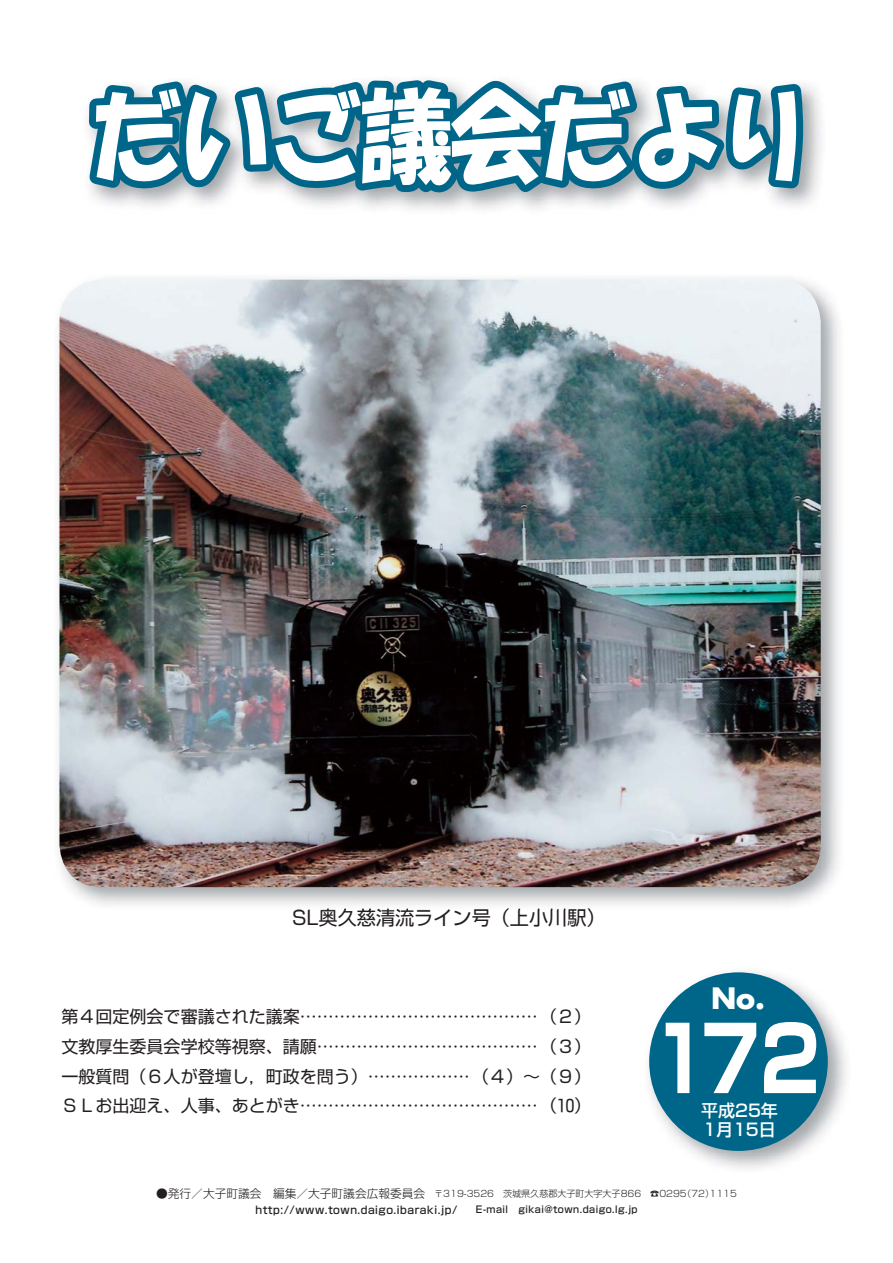
<style>
.page{position:relative;width:893px;height:1263px;background:#fff}
.page>*{position:absolute;margin:0;border:0;box-sizing:border-box;transform-origin:0 0}
.t1{font:89.25px "Shin Go Pro Bold 90 msp RKSJ H";color:#fff;scale:.82 1}
.t2{font:700 28.65px "Futura";color:#fff}
.t3{font:19.2px "Shin Go Pro Regular 90 msp RKSJ H";color:#231f20}
.t4{font:16.95px/29.7px "Shin Go Pro Regular 90 msp RKSJ H";color:#231f20;text-align:justify}
.t5{font:16.95px/19.2px "Shin Go Pro Medium 90 msp RKSJ H";color:#fff}
.t6{font:11.7px "Shin Go Pro Light 90 msp RKSJ H";color:#231f20}
.t7{font:10.65px "Shin Go Pro Medium 90 msp RKSJ H";letter-spacing:.05em;color:#231f20}
.t8{font:9px "Shin Go Pro Light 90 msp RKSJ H";color:#231f20}
.s1{font-family:"OTF FOP Shin G R 90 msp RKSJ H"}
.s2{font-size:9px}
.s3{font-size:9.6px}
</style>
<div class="page">
<svg style="left:84px;top:77px;width:726px;height:130px"></svg>
<img style="left:649px;top:972px;width:197px;height:197px">
<div style="left:649px;top:972px;width:179px;height:179px;background:#006689;border-radius:50%"></div>
<img style="left:58px;top:278px;width:782px;height:627px">
<img style="left:396px;top:908px;width:195px;height:2px">
<img style="left:296px;top:908px;width:93px;height:2px">
<img style="left:59px;top:280px;width:762px;height:607px;border-radius:43px">
<p class="t3" style="left:292px;top:910px;width:315px">SL奥久慈清流ライン号（上小川駅(</p>
<p class="t4" style="left:62px;top:1004px;width:531px">第４回定例会で審議された議案..........................................)２(文教厚生委員会学校等視察、請願.......................................)３(一般質問（６人が登壇し，町政を問う(..................)４(~)<span class="s1">９</span>(ＳＬお出迎え、人事、あとがき..........................................)<span class="s1">10</span>(</p>
<h2 class="t2" style="left:711px;top:978px;width:56px">No.</h2>
<h1 class="t1" style="left:651px;top:1026px;width:207px">172</h1>
<p class="t5" style="left:701px;top:1103px;width:78px">平成25年<br>1月15日</p>
<p class="t6" style="left:156px;top:1189px;width:270px">●発行／大子町議会　編集／大子町議会広報委員会</p>
<p class="t7" style="left:255px;top:1206px;width:384px">http://www.town.daigo.ibaraki.jp/<span class="s2">　　</span><span class="s3">E-mail　gikai@town.daigo.lg.jp</span></p>
<p class="t8" style="left:425px;top:1190px;width:218px">　〒319-3526　茨城県久慈郡大子町大字大子866</p>
<p class="t8" style="left:682px;top:1190px;width:33px">)72(</p>
<p class="t8" style="left:650px;top:1190px;width:38px">☎0295</p>
<p class="t8" style="left:709px;top:1190px;width:29px">1115</p>
</div>
